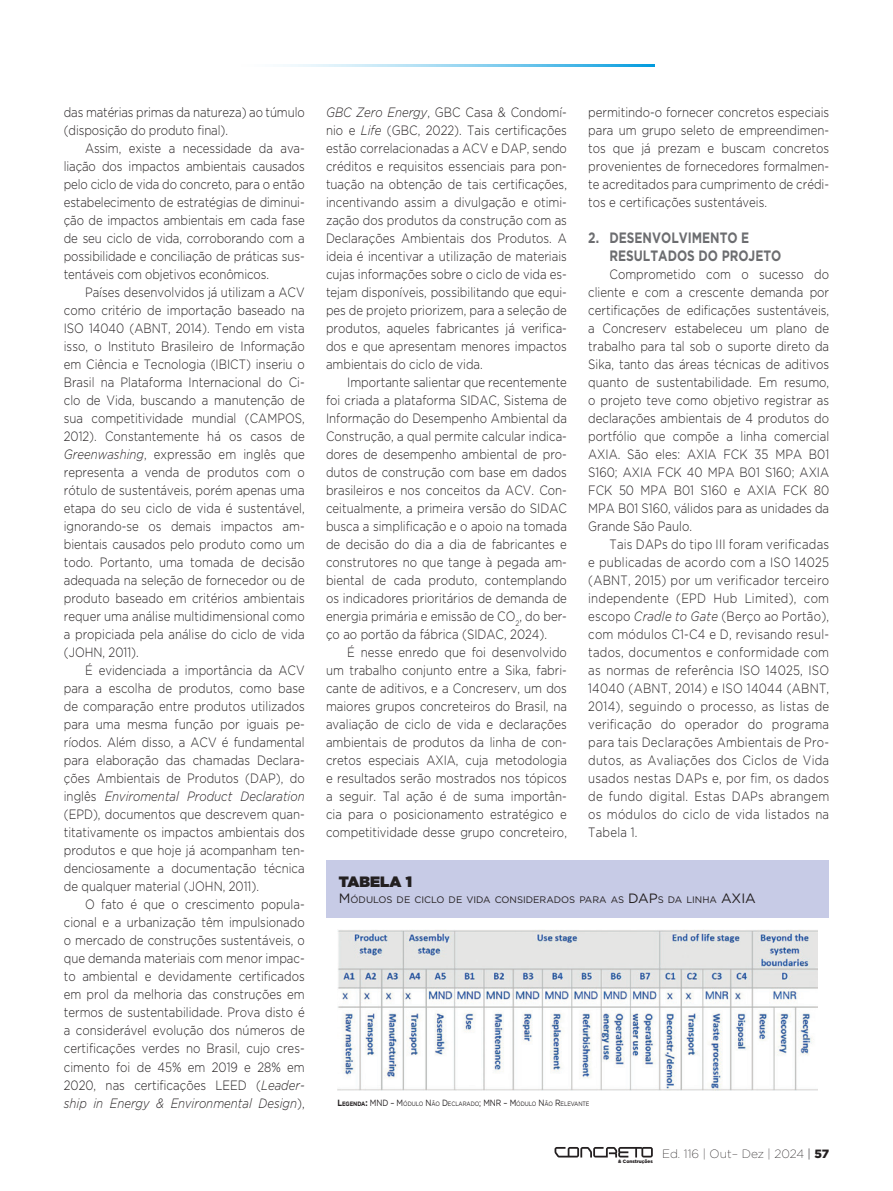
<style>
.page{position:relative;width:893px;height:1191px;background:#fff}
.page>*{position:absolute;margin:0;border:0;box-sizing:border-box;transform-origin:0 0}
.t1{font:700 15px/18px "Gotham";color:#6c6d70;scale:.8 1}
.t2{font:900 15px "Gotham";color:#231f20}
.t3{font:300 13.5px/18px "Gotham";color:#231f20;text-align:justify;scale:.85 1}
.t4{font:200 12px "Gotham";color:#231f20}
.t5{font:9.45px "Gotham";color:#231f20}
.t6{font:6.3px "Gotham";letter-spacing:-.015em;color:#231f20;scale:.85 1}
.t7{font:700 6.3px "Gotham";letter-spacing:-.015em;color:#231f20;scale:.85 1}
.t8{font:900 4.8px "Gotham";color:#231f20}
.s1{font-style:italic}
.s2{font-size:13.5px}
.s3{font-size:9px}
.s4{font-weight:400;font-size:9px}
.s5{font-weight:300}
.s6{font-weight:900}
</style>
<div class="page">
<div style="left:553px;top:1145px;width:102px;height:14px;background:#fff;opacity:.81"></div>
<svg style="left:554px;top:1147px;width:99px;height:10px"></svg>
<div style="left:618px;top:1158px;width:36px;height:5px;background:#fff"></div>
<hr style="left:237px;top:64px;width:418px;height:2px;background:#009bde">
<div style="left:326px;top:917px;width:503px;height:201px;background:#fff;border:1px solid #fff"></div>
<div style="left:326px;top:860px;width:503px;height:57px;background:#c7cbe6"></div>
<img style="left:337px;top:929px;width:481px;height:161px">
<p class="t3" style="left:64px;top:103px;width:285px">das matérias primas da natureza) ao túmulo (disposição do produto final).</p>
<p class="t3" style="left:64px;top:139px;width:285px;text-indent:21px">Assim, existe a necessidade da ava&shy;liação dos impactos ambientais causados pelo ciclo de vida do concreto, para o então estabelecimento de estratégias de diminui&shy;ção de impactos ambientais em cada fase de seu ciclo de vida, corroborando com a possibilidade e conciliação de práticas sus&shy;tentáveis com objetivos econômicos.</p>
<p class="t3" style="left:64px;top:283px;width:285px;text-indent:21px">Países desenvolvidos já utilizam a ACV como critério de importação baseado na ISO 14040 (ABNT, 2014). Tendo em vista isso, o Instituto Brasileiro de Informação em Ciência e Tecnologia (IBICT) inseriu o Brasil na Plataforma Internacional do Ci&shy;clo de Vida, buscando a manutenção de sua competitividade mundial (CAMPOS, 2012). Constantemente há os casos de <span class="s1">Greenwashing</span>, expressão em inglês que representa a venda de produtos com o rótulo de sustentáveis, porém apenas uma etapa do seu ciclo de vida é sustentável, ignorando-se os demais impactos am&shy;bientais causados pelo produto como um todo. Portanto, uma tomada de decisão adequada na seleção de fornecedor ou de produto baseado em critérios ambientais requer uma análise multidimensional como a propiciada pela análise do ciclo de vida (JOHN, 2011).</p>
<p class="t3" style="left:64px;top:661px;width:285px;text-indent:21px">É evidenciada a importância da ACV para a escolha de produtos, como base de comparação entre produtos utilizados para uma mesma função por iguais pe&shy;ríodos. Além disso, a ACV é fundamental para elaboração das chamadas Declara&shy;ções Ambientais de Produtos (DAP), do inglês <span class="s1">Enviromental Product Declaration </span>(EPD), documentos que descrevem quan&shy;titativamente os impactos ambientais dos produtos e que hoje já acompanham ten&shy;denciosamente a documentação técnica de qualquer material (JOHN, 2011).</p>
<p class="t3" style="left:64px;top:895px;width:285px;text-indent:21px">O fato é que o crescimento popula&shy;cional e a urbanização têm impulsionado o mercado de construções sustentáveis, o que demanda materiais com menor impac&shy;to ambiental e devidamente certificados em prol da melhoria das construções em termos de sustentabilidade. Prova disto é a considerável evolução dos números de certificações verdes no Brasil, cujo cres&shy;cimento foi de 45% em 2019 e 28% em 2020, nas certificações LEED (<span class="s1">Leader&shy;ship in Energy &amp; Environmental Design</span>),</p>
<p class="t3" style="left:326px;top:103px;width:285px"><span class="s1">GBC Zero Energy</span>, GBC Casa &amp; Condomí&shy;nio e <span class="s1">Life</span> (GBC, 2022). Tais certificações estão correlacionadas a ACV e DAP, sendo créditos e requisitos essenciais para pon&shy;tuação na obtenção de tais certificações, incentivando assim a divulgação e otimi&shy;zação dos produtos da construção com as Declarações Ambientais dos Produtos. A ideia é incentivar a utilização de materiais cujas informações sobre o ciclo de vida es&shy;tejam disponíveis, possibilitando que equi&shy;pes de projeto priorizem, para a seleção de produtos, aqueles fabricantes já verifica&shy;dos e que apresentam menores impactos ambientais do ciclo de vida.</p>
<p class="t3" style="left:326px;top:373px;width:285px;text-indent:21px">Importante salientar que recentemente foi criada a plataforma SIDAC, Sistema de Informação do Desempenho Ambiental da Construção, a qual permite calcular indica&shy;dores de desempenho ambiental de pro&shy;dutos de construção com base em dados brasileiros e nos conceitos da ACV. Con&shy;ceitualmente, a primeira versão do SIDAC busca a simplificação e o apoio na tomada de decisão do dia a dia de fabricantes e construtores no que tange à pegada am&shy;biental de cada produto, contemplando os indicadores prioritários de demanda de energia primária e emissão de CO<sub>2</sub>, do ber&shy;ço ao portão da fábrica (SIDAC, 2024).</p>
<p class="t3" style="left:326px;top:643px;width:285px;text-indent:21px">É nesse enredo que foi desenvolvido um trabalho conjunto entre a Sika, fabri&shy;cante de aditivos, e a Concreserv, um dos maiores grupos concreteiros do Brasil, na avaliação de ciclo de vida e declarações ambientais de produtos da linha de con&shy;cretos especiais AXIA, cuja metodologia e resultados serão mostrados nos tópicos a seguir. Tal ação é de suma importân&shy;cia para o posicionamento estratégico e competitividade desse grupo concreteiro,</p>
<p class="t3" style="left:588px;top:103px;width:285px">permitindo-o fornecer concretos especiais para um grupo seleto de empreendimen&shy;tos que já prezam e buscam concretos provenientes de fornecedores formalmen&shy;te acreditados para cumprimento de crédi&shy;tos e certificações sustentáveis.</p>
<p class="t1" style="left:609px;top:229px;width:216px;text-indent:-21px">2. DESENVOLVIMENTO E<br>RESULTADOS DO PROJETO</p>
<p class="t3" style="left:588px;top:265px;width:285px;text-indent:21px">Comprometido com o sucesso do cliente e com a crescente demanda por certificações de edificações sustentáveis, a Concreserv estabeleceu um plano de trabalho para tal sob o suporte direto da Sika, tanto das áreas técnicas de aditivos quanto de sustentabilidade. Em resumo, o projeto teve como objetivo registrar as declarações ambientais de 4 produtos do portfólio que compõe a linha comercial AXIA. São eles: AXIA FCK 35 MPA B01<br>S160; AXIA FCK 40 MPA B01 S160; AXIA FCK 50 MPA B01 S160 e AXIA FCK 80<br>MPA B01 S160, válidos para as unidades da Grande São Paulo.</p>
<p class="t3" style="left:588px;top:535px;width:285px;text-indent:21px">Tais DAPs do tipo III foram verificadas e publicadas de acordo com a ISO 14025 (ABNT, 2015) por um verificador terceiro independente (EPD Hub Limited), com escopo <span class="s1">Cradle to Gate</span> (Berço ao Portão), com módulos C1-C4 e D, revisando resul&shy;tados, documentos e conformidade com as normas de referência ISO 14025, ISO 14040 (ABNT, 2014) e ISO 14044 (ABNT, 2014), seguindo o processo, as listas de verificação do operador do programa para tais Declarações Ambientais de Pro&shy;dutos, as Avaliações dos Ciclos de Vida usados nestas DAPs e, por fim, os dados de fundo digital. Estas DAPs abrangem os módulos do ciclo de vida listados na Tabela 1.</p>
<p class="t2" style="left:339px;top:870px;width:75px">TABELA 1</p>
<p class="t5" style="left:339px;top:894px;width:248px"><span class="s2">M</span> ÓDULOS DE CICLO DE VIDA CONSIDERADOS PARA</p>
<p class="t5" style="left:611px;top:894px;width:147px">AS <span class="s2">DAP</span>S DA LINHA <span class="s2">AXIA</span></p>
<p class="t7" style="left:337px;top:1099px;width:46px"><span class="s3">L</span>EGENDA<span class="s3">:</span> <span class="s4">MND</span></p>
<p class="t6" style="left:390px;top:1099px;width:86px"><span class="s3">– M</span> ÓDULO <span class="s3">N</span>ÃO <span class="s3">D</span>ECLARA</p>
<p class="t6" style="left:471px;top:1099px;width:141px">DO<span class="s3">; MN R – M</span> ÓDULO <span class="s3">N</span> ÃO <span class="s3">R</span>ELEVANTE</p>
<p class="t8" style="left:618px;top:1157px;width:36px">&amp; Construções</p>
<p class="t4" style="left:662px;top:1145px;width:168px">Ed. 116 | Out– Dez | 2024 <span class="s5">|</span> <span class="s6">57</span></p>
</div>
